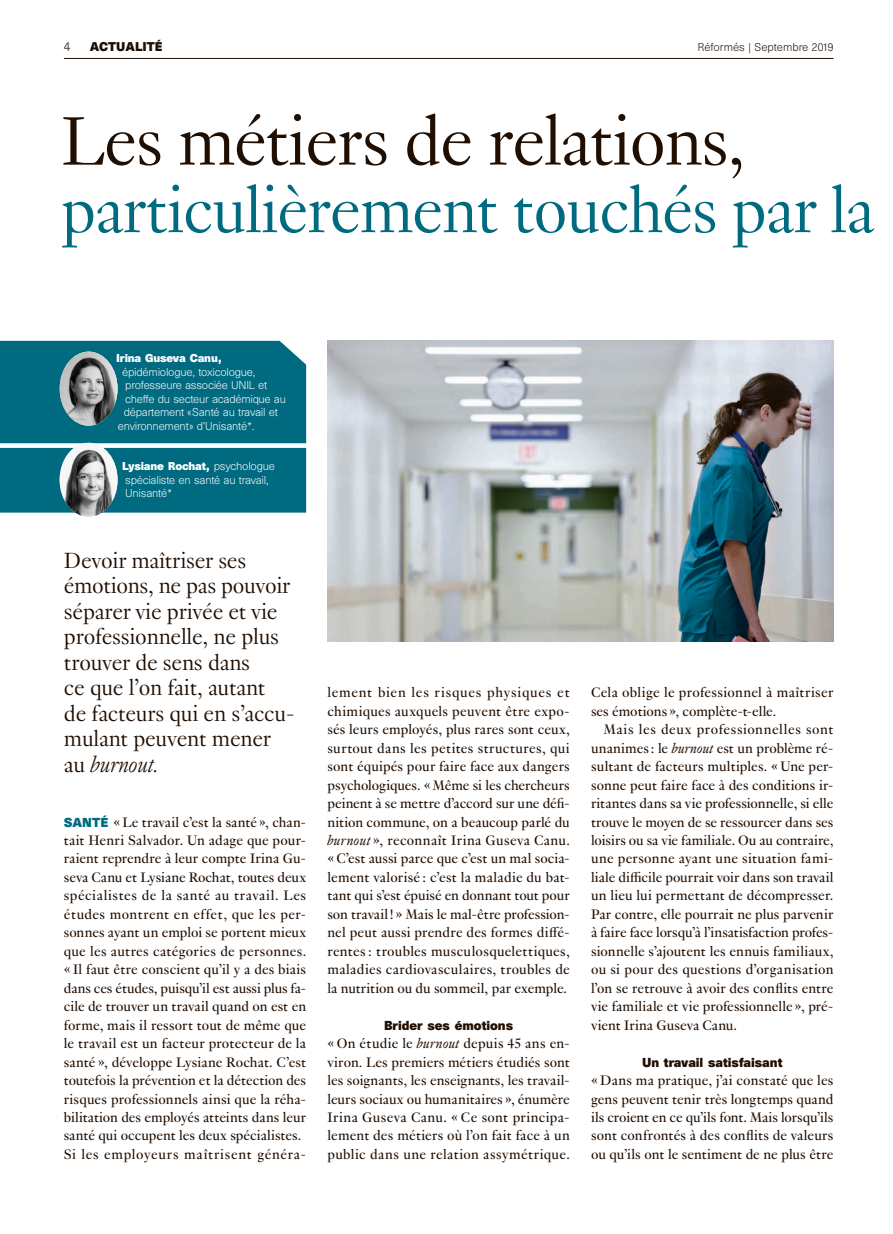
<style>
.page{position:relative;width:893px;height:1234px;background:#fff}
.page>*{position:absolute;margin:0;border:0;box-sizing:border-box;transform-origin:0 0}
.REF_Titres_indd{font:300 75px "Genath";letter-spacing:-.02em;color:#200e00}
.REF_Titres_indd-2{font:300 70.5px "Genath";letter-spacing:-.02em;color:#006a80}
.REF_Chapeaux_indd{font:300 24px/25.5px "Genath";letter-spacing:-.01em;color:#200e00}
.REF_Chapeaux_indd-2{font:italic 300 24px "Genath";letter-spacing:-.01em;color:#200e00}
.REF_Texte_indd{font:15px/18.5px "Genath";letter-spacing:.01em;color:#200e00;text-align:justify}
.REF_Texte_indd-2{font:15px "Genath";letter-spacing:.045em;color:#200e00}
.REF_Intertitre_indd{font:700 12px "Unica SB";letter-spacing:-.005em;color:#200e00}
.t1{font:300 12px "Unica SB";color:#200e00}
.t2{font:700 11.7px "Unica SB";color:#200e00}
.REF_legendes_copyrig{font:300 10.5px/13.5px "Unica SB";letter-spacing:-.02em;color:#fff}
.t3{font:300 10.5px "Unica SB";color:#200e00}
.REF_legendes_copyrig-2{font:700 10.5px "Unica SB";letter-spacing:-.02em;color:#fff}
.s1{font-weight:700}
.s2{font-style:normal}
.s3{font-family:"Unica SB";font-weight:700;font-size:12px;color:#006a80}
.s4{font-style:italic}
</style>
<div class="page">
<div style="left:0;top:340px;width:307px;height:172px;background:#006a80"></div>
<img style="left:60px;top:351px;width:58px;height:74px">
<img style="left:60px;top:442px;width:58px;height:74px">
<img style="left:327px;top:340px;width:506px;height:301px">
<hr style="left:64px;top:58px;width:769px;height:1px;background:#200e00">
<p class="t1" style="left:64px;top:39px;width:8px">4</p>
<p class="t2" style="left:90px;top:39px;width:74px">ACTUALITÉ</p>
<p class="t3" style="left:697px;top:41px;width:137px">Réformés | Septembre 2019</p>
<p class="REF_Titres_indd" style="left:61px;top:88px;width:686px">Les métiers de relations,</p>
<p class="REF_Titres_indd-2" style="left:61px;top:160px;width:815px">particulièrement touchés par la</p>
<p class="REF_legendes_copyrig-2" style="left:116px;top:352px;width:107px">Irina Guseva Canu,</p>
<p class="REF_legendes_copyrig" style="left:122px;top:365px;width:135px">épidémiologue, toxicologue,</p>
<p class="REF_legendes_copyrig" style="left:125px;top:379px;width:143px">professeure associée UNIL et</p>
<p class="REF_legendes_copyrig" style="left:125px;top:392px;width:162px">cheffe du secteur académique au</p>
<p class="REF_legendes_copyrig" style="left:124px;top:406px;width:155px">département «Santé au travail et</p>
<p class="REF_legendes_copyrig" style="left:118px;top:419px;width:138px">environnement» d’Unisanté*.</p>
<p class="REF_legendes_copyrig" style="left:122px;top:460px;width:154px"><span class="s1">Lysiane Rochat,</span> psychologue spécialiste en santé au travail,<br>Unisanté*</p>
<p class="REF_Chapeaux_indd" style="left:64px;top:545px;width:228px">Devoir maîtriser ses émotions, ne pas pouvoir séparer vie privée et vie professionnelle, ne plus trouver de sens dans</p>
<p class="REF_Chapeaux_indd" style="left:64px;top:673px;width:203px">ce que l’on fait, autant</p>
<p class="REF_Chapeaux_indd" style="left:64px;top:698px;width:232px">de facteurs qui en s’accu&shy;mulant peuvent mener</p>
<p class="REF_Chapeaux_indd-2" style="left:64px;top:747px;width:96px"><span class="s2">au</span> burnout.</p>
<p class="REF_Texte_indd" style="left:64px;top:811px;width:244px"><span class="s3">SANTÉ</span> « Le travail c’est la santé », chan&shy;tait Henri Salvador. Un adage que pour&shy;raient reprendre à leur compte Irina Gu&shy;seva Canu et Lysiane Rochat, toutes deux spécialistes de la santé au travail. Les études montrent en effet, que les per&shy;sonnes ayant un emploi se portent mieux que les autres catégories de personnes. « Il faut être conscient qu’il y a des biais dans ces études, puisqu’il est aussi plus fa&shy;cile de trouver un travail quand on est en forme, mais il ressort tout de même que le travail est un facteur protecteur de la santé », développe Lysiane Rochat. C’est toutefois la prévention et la détection des risques professionnels ainsi que la réha&shy;bilitation des employés atteints dans leur santé qui occupent les deux spécialistes.</p>
<p class="REF_Texte_indd-2" style="left:64px;top:1143px;width:244px">Si les employeurs maîtrisent généra-</p>
<p class="REF_Texte_indd" style="left:327px;top:682px;width:244px">lement bien les risques physiques et chimiques auxquels peuvent être expo&shy;sés leurs employés, plus rares sont ceux, surtout dans les petites structures, qui sont équipés pour faire face aux dangers psychologiques. « Même si les chercheurs peinent à se mettre d’accord sur une défi&shy;nition commune, on a beaucoup parlé du <span class="s4">burnout</span> », reconnaît Irina Guseva Canu. « C’est aussi parce que c’est un mal socia&shy;lement valorisé : c’est la maladie du bat&shy;tant qui s’est épuisé en donnant tout pour son travail ! » Mais le mal-être profession&shy;nel peut aussi prendre des formes diffé&shy;rentes : troubles musculosquelettiques, maladies cardiovasculaires, troubles de la nutrition ou du sommeil, par exemple.</p>
<p class="REF_Intertitre_indd" style="left:384px;top:1017px;width:131px">Brider ses émotions</p>
<p class="REF_Texte_indd" style="left:327px;top:1032px;width:244px">« On étudie le <span class="s4">burnout</span> depuis 45 ans en&shy;viron. Les premiers métiers étudiés sont les soignants, les enseignants, les travail&shy;leurs sociaux ou humanitaires », énumère Irina Guseva Canu. « Ce sont principa&shy;lement des métiers où l’on fait face à un public dans une relation assymétrique.</p>
<p class="REF_Texte_indd" style="left:591px;top:682px;width:244px">Cela oblige le professionnel à maîtriser ses émotions », complète-t-elle.</p>
<p class="REF_Texte_indd" style="left:591px;top:719px;width:244px;text-indent:13px">Mais les deux professionnelles sont unanimes : le <span class="s4">burnout</span> est un problème ré&shy;sultant de facteurs multiples. « Une per&shy;sonne peut faire face à des conditions ir&shy;ritantes dans sa vie professionnelle, si elle trouve le moyen de se ressourcer dans ses loisirs ou sa vie familiale. Ou au contraire, une personne ayant une situation fami&shy;liale difficile pourrait voir dans son travail un lieu lui permettant de décompresser.<br>Par contre, elle pourrait ne plus parvenir à faire face lorsqu’à l’insatisfaction profes&shy;sionnelle s’ajoutent les ennuis familiaux, ou si pour des questions d’organisation l’on se retrouve à avoir des conflits entre vie familiale et vie professionnelle », pré&shy;vient Irina Guseva Canu.</p>
<p class="REF_Intertitre_indd" style="left:642px;top:1054px;width:142px">Un travail satisfaisant</p>
<p class="REF_Texte_indd" style="left:591px;top:1069px;width:244px">« Dans ma pratique, j’ai constaté que les gens peuvent tenir très longtemps quand ils croient en ce qu’ils font. Mais lorsqu’ils sont confrontés à des conflits de valeurs ou qu’ils ont le sentiment de ne plus être</p>
</div>
